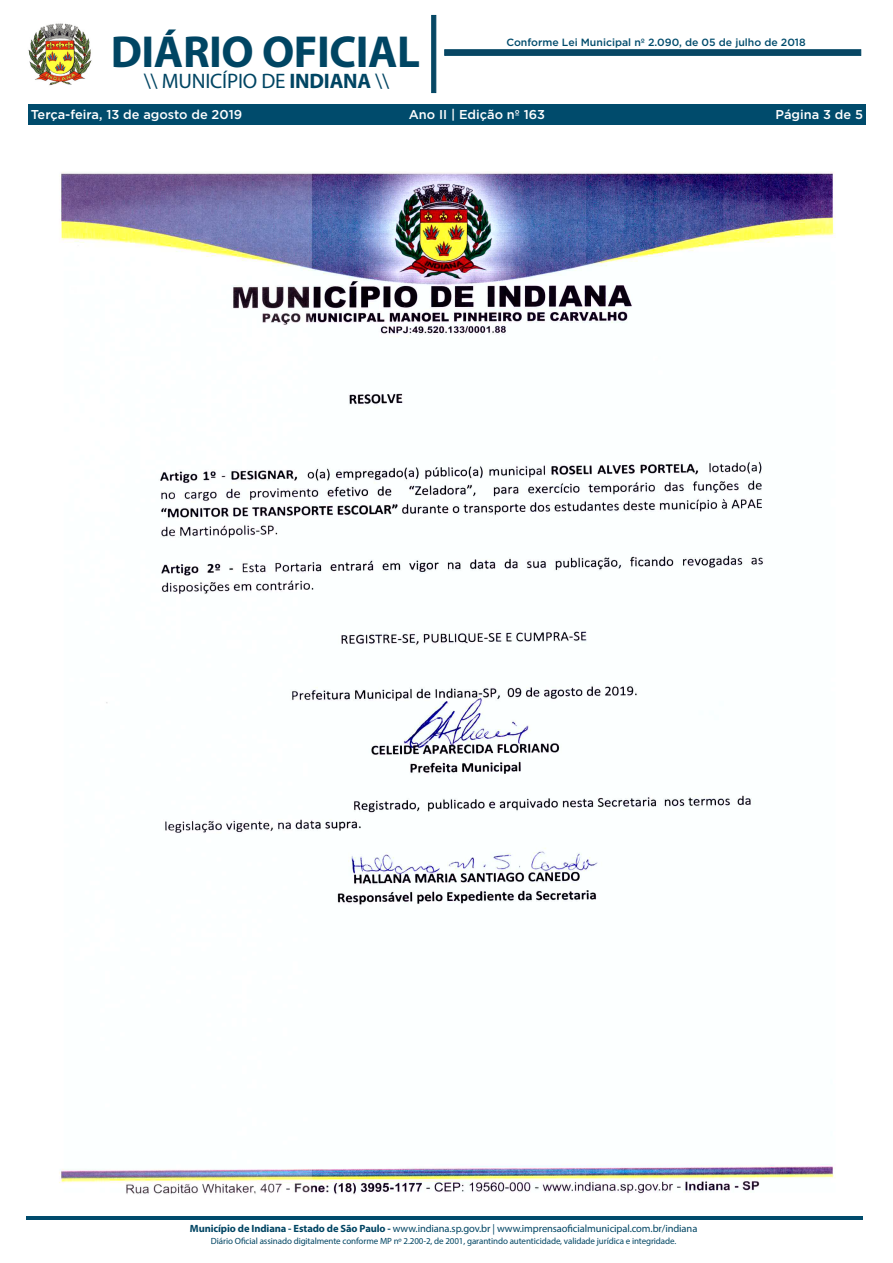
<style>
.page{position:relative;width:893px;height:1263px;background:#fff}
.page>*{position:absolute;margin:0;border:0;box-sizing:border-box;transform-origin:0 0}
.t1{font:700 45px "Myriad Pro";letter-spacing:-.01em;color:#004563}
.t2{font:21px "Myriad Pro";letter-spacing:-.01em;color:#004563}
.t3{font:500 12.75px "Gotham";color:#fff}
.t4{font:10.5px "Myriad Pro";letter-spacing:-.01em;color:#004563}
.t5{font:500 10.5px "Gotham";color:#004b6c}
.t6{font:9px "Myriad Pro";letter-spacing:-.01em;color:#004563}
.s1{font-weight:700}
</style>
<div class="page">
<div style="left:28px;top:104px;width:837px;height:21px;background:#004b6c"></div>
<img style="left:28px;top:23px;width:64px;height:63px">
<svg style="left:431px;top:15px;width:5px;height:78px"></svg>
<svg style="left:444px;top:50px;width:417px;height:6px;background:#094965"></svg>
<hr style="left:26px;top:1216px;width:836px;height:3px;background:#004b6c">
<img style="left:59px;top:172px;width:777px;height:1023px">
<h1 class="t1" style="left:111px;top:23px;width:311px">DIÁRIO OFICIAL</h1>
<h2 class="t2" style="left:144px;top:68px;width:247px">\\ MUNICÍPIO DE <span class="s1">INDIANA</span> \\</h2>
<p class="t5" style="left:506px;top:35px;width:301px">Conforme Lei Municipal nº 2.090, de 05 de julho de 2018</p>
<h3 class="t3" style="left:31px;top:106px;width:213px">Terça-feira, 13 de agosto de 2019</h3>
<h3 class="t3" style="left:409px;top:106px;width:138px">Ano II | Edição nº 163</h3>
<h3 class="t3" style="left:776px;top:106px;width:89px">Página 3 de 5</h3>
<p class="t4" style="left:190px;top:1222px;width:509px"><span class="s1">Município de Indiana - Estado de São Paulo -</span> www.indiana.sp.gov.br | www.imprensaoficialmunicipal.com.br/indiana</p>
<p class="t6" style="left:211px;top:1235px;width:467px">Diário Oficial assinado digitalmente conforme MP nº 2.200-2, de 2001, garantindo autenticidade, validade jurídica e integridade.</p>
</div>
